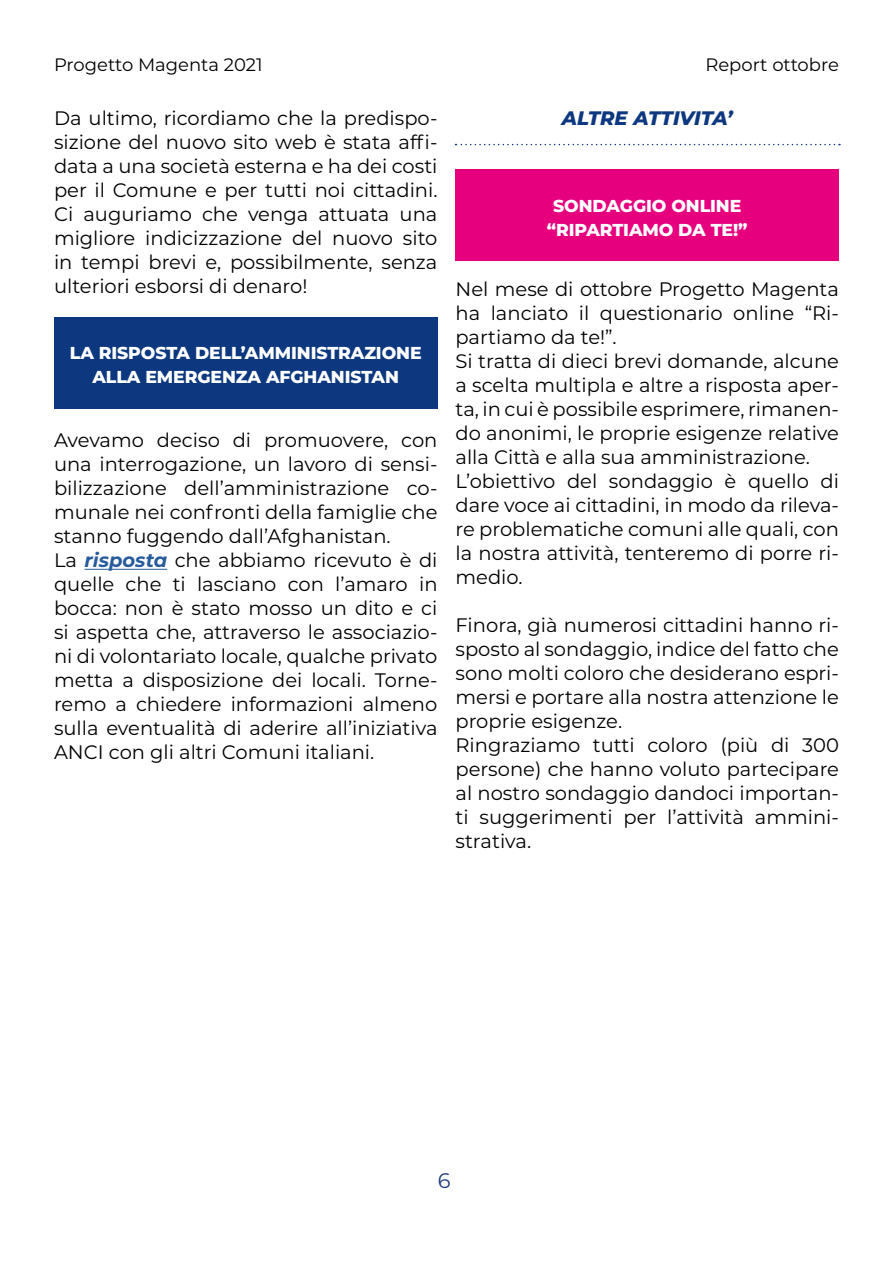
<style>
.page{position:relative;width:893px;height:1263px;background:#fff}
.page>*{position:absolute;margin:0;border:0;box-sizing:border-box;transform-origin:0 0}
.t1{font:21px "Montserrat";color:#203b78}
.t2{font:19.5px/24px "Montserrat";color:#000;text-align:justify}
.t3{font:italic 800 19.5px "Montserrat";color:#0d3880}
.t4{font:18px "Montserrat";color:#000}
.t5{font:800 17.25px/24px "Montserrat";letter-spacing:-.005em;color:#fff;text-align:center}
.s1{font-weight:700;font-style:italic;color:#275b9b}
</style>
<div class="page">
<div style="left:54px;top:317px;width:383px;height:91px;background:#0d3880"></div>
<hr style="left:85px;top:569px;width:82px;height:1px;background:#275b9b">
<div style="left:455px;top:169px;width:384px;height:91px;background:#e6007e"></div>
<svg style="left:455px;top:144px;width:385px;height:1px"></svg>
<p class="t4" style="left:54px;top:53px;width:210px">Progetto Magenta 2021</p>
<p class="t4" style="left:705px;top:53px;width:135px">Report ottobre</p>
<p class="t2" style="left:54px;top:106px;width:385px">Da ultimo, ricordiamo che la predispo&shy;sizione del nuovo sito web è stata affi&shy;data a una società esterna e ha dei costi per il Comune e per tutti noi cittadini.<br>Ci auguriamo che venga attuata una migliore indicizzazione del nuovo sito in tempi brevi e, possibilmente, senza ulteriori esborsi di denaro!</p>
<p class="t5" style="left:70px;top:340px;width:353px">LA RISPOSTA DELL’AMMINISTRAZIONE<br>ALLA EMERGENZA AFGHANISTAN</p>
<p class="t2" style="left:54px;top:428px;width:385px">Avevamo deciso di promuovere, con una interrogazione, un lavoro di sensi&shy;bilizzazione dell’amministrazione co&shy;munale nei confronti della famiglie che stanno fuggendo dall’Afghanistan.</p>
<p class="t2" style="left:54px;top:548px;width:385px">La <span class="s1">risposta</span> che abbiamo ricevuto è di quelle che ti lasciano con l’amaro in bocca: non è stato mosso un dito e ci si aspetta che, attraverso le associazio&shy;ni di volontariato locale, qualche privato metta a disposizione dei locali. Torne&shy;remo a chiedere informazioni almeno sulla eventualità di aderire all’iniziativa ANCI con gli altri Comuni italiani.</p>
<p class="t3" style="left:562px;top:104px;width:172px">ALTRE ATTIVITA’</p>
<p class="t5" style="left:553px;top:193px;width:190px">SONDAGGIO ONLINE</p>
<p class="t5" style="left:547px;top:217px;width:202px">“RIPARTIAMO DA TE!”</p>
<p class="t2" style="left:455px;top:277px;width:385px">Nel mese di ottobre Progetto Magenta ha lanciato il questionario online “Ri&shy;partiamo da te!”.</p>
<p class="t2" style="left:455px;top:349px;width:385px">Si tratta di dieci brevi domande, alcune a scelta multipla e altre a risposta aper&shy;ta, in cui è possibile esprimere, rimanen&shy;do anonimi, le proprie esigenze relative alla Città e alla sua amministrazione.</p>
<p class="t2" style="left:455px;top:469px;width:385px">L’obiettivo del sondaggio è quello di dare voce ai cittadini, in modo da rileva&shy;re problematiche comuni alle quali, con la nostra attività, tenteremo di porre ri&shy;medio.</p>
<p class="t2" style="left:455px;top:613px;width:385px">Finora, già numerosi cittadini hanno ri&shy;sposto al sondaggio, indice del fatto che sono molti coloro che desiderano espri&shy;mersi e portare alla nostra attenzione le proprie esigenze.</p>
<p class="t2" style="left:455px;top:733px;width:385px">Ringraziamo tutti coloro (più di 300 persone) che hanno voluto partecipare al nostro sondaggio dandoci importan&shy;ti suggerimenti per l’attività ammini&shy;strativa.</p>
<p class="t1" style="left:438px;top:1166px;width:14px">6</p>
</div>
